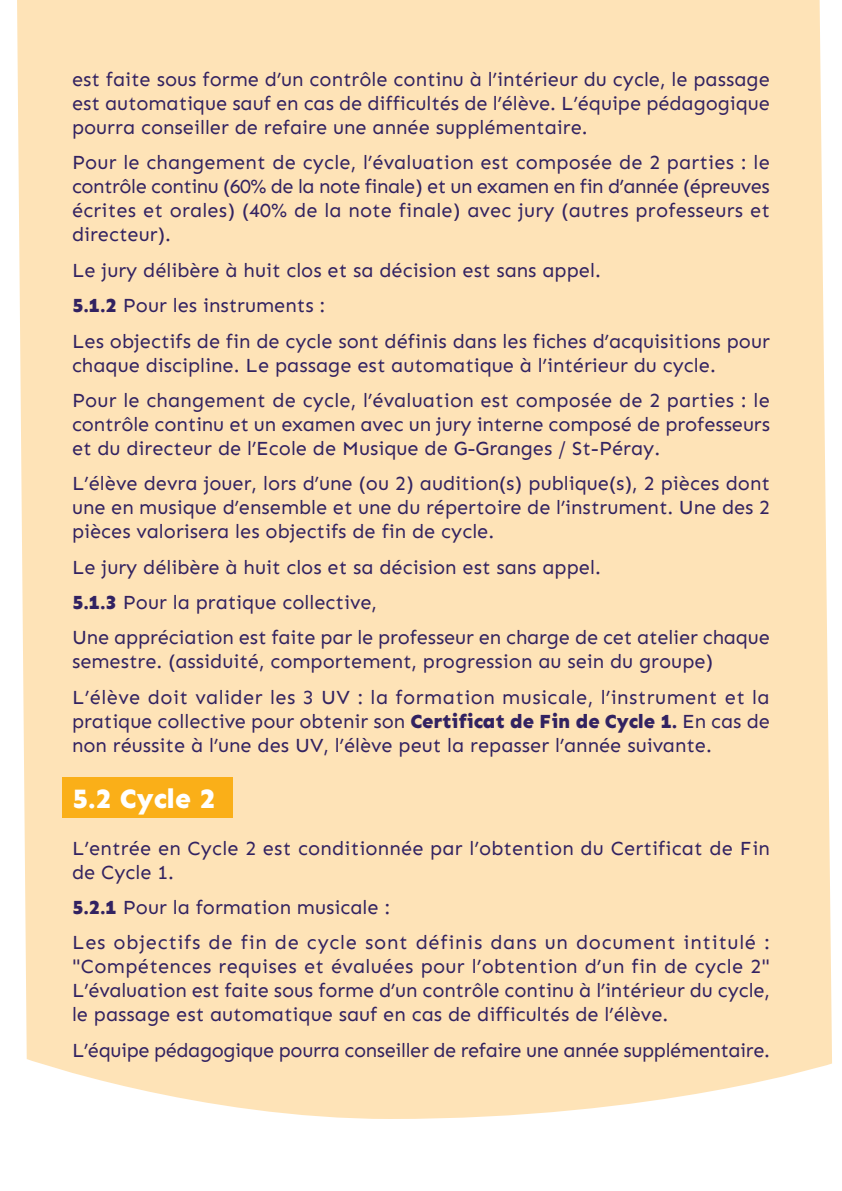
<style>
.page{position:relative;width:842px;height:1191px;background:#fff}
.page>*{position:absolute;margin:0;border:0;box-sizing:border-box;transform-origin:0 0}
.t1{font:800 28px "Sen";color:#fff}
.t2{font:20px/24px "Sen";color:#322261}
.t3{font:20px/35.4px "Sen";letter-spacing:.035em;color:#322261}
.t4{font:20px "Sen";letter-spacing:-.02em;color:#322261}
.s1{font-weight:800}
</style>
<div class="page">
<div style="left:17px;top:0;width:815px;height:1119px;background:#fee3b7"></div>
<div style="left:62px;top:777px;width:170px;height:40px;background:#faaf18"></div>
<p class="t2" style="left:72px;top:67px;width:699px;text-align:justify">est faite sous forme d’un contrôle continu à l’intérieur du cycle, le passage est automatique sauf en cas de difficultés de l’élève. L’équipe pédagogique pourra conseiller de refaire une année supplémentaire.</p>
<p class="t2" style="left:72px;top:151px;width:699px;text-align:justify">Pour le changement de cycle, l’évaluation est composée de 2 parties : le contrôle continu (60% de la note finale) et un examen en fin d’année (épreuves écrites et orales) (40% de la note finale) avec jury (autres professeurs et directeur).</p>
<p class="t2" style="left:72px;top:252px;width:699px;line-height:35.4px">Le jury délibère à huit clos et sa décision est sans appel.<br><span class="s1">5.1.2</span> Pour les instruments :<br>Les objectifs de fin de cycle sont définis dans les fiches d’acquisitions pour</p>
<p class="t2" style="left:72px;top:347px;width:699px;line-height:35.4px">chaque discipline. Le passage est automatique à l’intérieur du cycle.<br>Pour le changement de cycle, l’évaluation est composée de 2 parties : le</p>
<p class="t2" style="left:72px;top:412px;width:699px">contrôle continu et un examen avec un jury interne composé de professeurs et du directeur de l’Ecole de Musique de G-Granges / St-Péray.</p>
<p class="t2" style="left:72px;top:471px;width:699px;text-align:justify">L’élève devra jouer, lors d’une (ou 2) audition(s) publique(s), 2 pièces dont une en musique d’ensemble et une du répertoire de l’instrument. Une des 2 pièces valorisera les objectifs de fin de cycle.</p>
<p class="t2" style="left:72px;top:549px;width:699px;line-height:35.4px">Le jury délibère à huit clos et sa décision est sans appel.<br><span class="s1">5.1.3</span> Pour la pratique collective,<br>Une appréciation est faite par le professeur en charge de cet atelier chaque</p>
<p class="t2" style="left:72px;top:644px;width:699px;line-height:35.4px">semestre. (assiduité, comportement, progression au sein du groupe)<br>L’élève doit valider les 3 UV : la formation musicale, l’instrument et la</p>
<p class="t2" style="left:72px;top:709px;width:699px">pratique collective pour obtenir son <span class="s1">Certificat de Fin de Cycle 1.</span> En cas de non réussite à l’une des UV, l’élève peut la repasser l’année suivante.</p>
<h1 class="t1" style="left:72px;top:783px;width:145px">5.2 Cycle 2</h1>
<p class="t2" style="left:72px;top:836px;width:699px">L’entrée en Cycle 2 est conditionnée par l’obtention du Certificat de Fin de Cycle 1.</p>
<p class="t3" style="left:72px;top:889px;width:699px"><span class="s1">5.2.1</span> Pour la formation musicale :<br>Les objectifs de fin de cycle sont définis dans un document intitulé :</p>
<p class="t2" style="left:72px;top:954px;width:700px;text-align:justify">"Compétences requises et évaluées pour l’obtention d’un fin de cycle 2" L’évaluation est faite sous forme d’un contrôle continu à l’intérieur du cycle, le passage est automatique sauf en cas de difficultés de l’élève.</p>
<p class="t4" style="left:72px;top:1038px;width:699px">L’équipe pédagogique pourra conseiller de refaire une année supplémentaire.</p>
</div>
